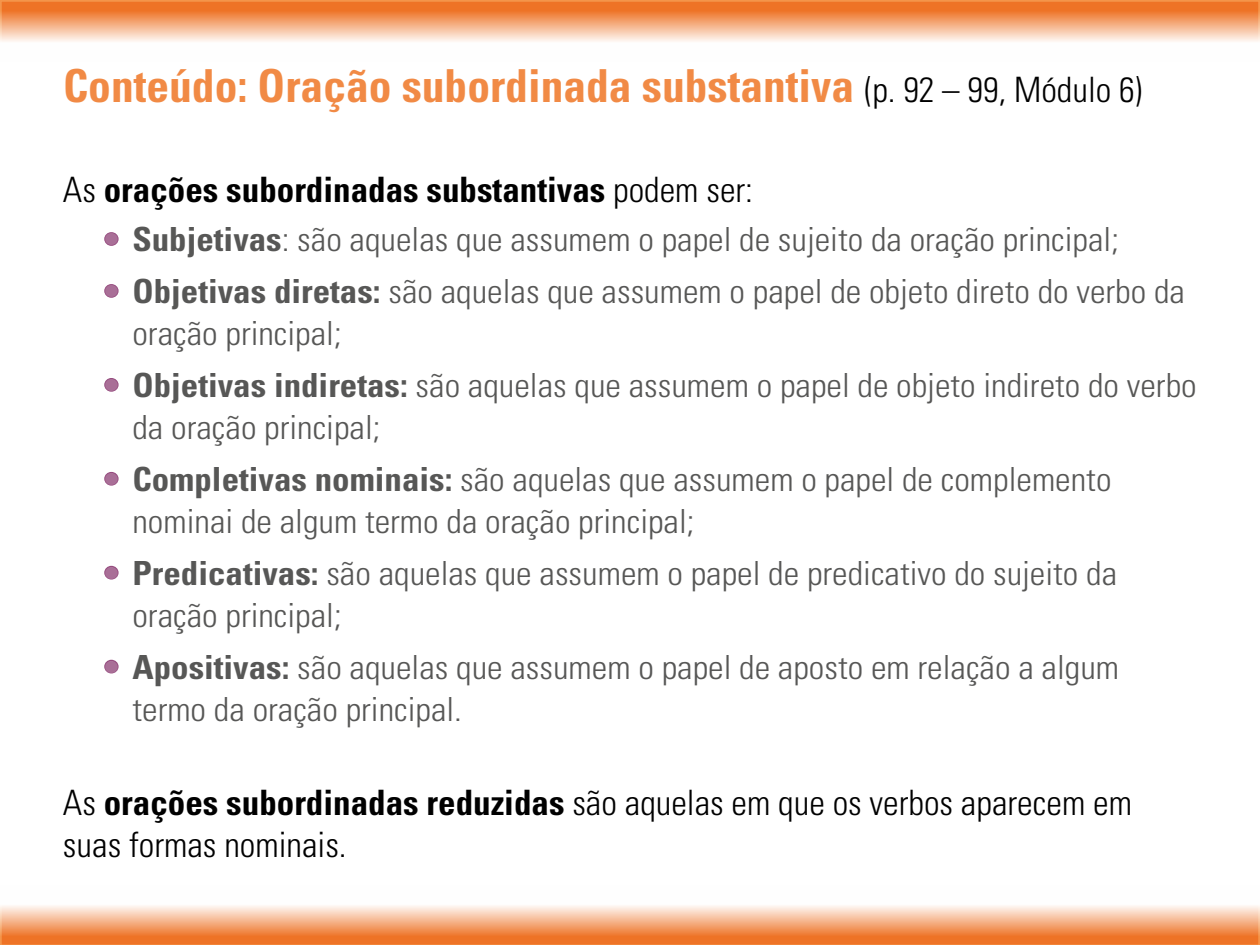
<style>
.page{position:relative;width:1260px;height:945px;background:#fff}
.page>*{position:absolute;margin:0;border:0;box-sizing:border-box;transform-origin:0 0}
.t1{font:700 condensed 45.5px "Univers LT Std";color:#f18a45}
.t2{font:300 condensed 35px/42px "Univers LT Std";color:#000}
.t3{font:700 condensed 35px "Univers LT Std";color:#000}
.t4{font:300 condensed 33.25px/42px "Univers LT Std";color:#575756;scale:1.05 1}
.s1{font-weight:300;font-size:35px;color:#000}
.s2{font-weight:300}
.s3{font-stretch:normal;color:#a96f97}
.s4{font-weight:700}
</style>
<div class="page">
<svg style="left:0;top:0;width:1260px;height:42px;background:#f4a675"></svg>
<svg style="left:0;top:906px;width:1260px;height:39px;background:#f4a676"></svg>
<div style="left:104px;top:232px;width:15px;height:14px;border:2px solid #964c7f;border-radius:50%"></div>
<div style="left:104px;top:284px;width:15px;height:14px;border:2px solid #964c7f;border-radius:50%"></div>
<div style="left:104px;top:378px;width:15px;height:14px;border:2px solid #964c7f;border-radius:50%"></div>
<div style="left:104px;top:472px;width:15px;height:14px;border:2px solid #964c7f;border-radius:50%"></div>
<div style="left:104px;top:566px;width:15px;height:14px;border:2px solid #964c7f;border-radius:50%"></div>
<div style="left:104px;top:660px;width:15px;height:13px;border:2px solid #964c7f;border-radius:50%"></div>
<h1 class="t1" style="left:63px;top:58px;width:1081px">Conteúdo: Oração subordinada substantiva <span class="s1">(p. 92 – 99, Módulo 6)</span></h1>
<p class="t3" style="left:63px;top:168px;width:692px"><span class="s2">As</span> orações subordinadas substantivas <span class="s2">podem ser:</span></p>
<p class="t4" style="left:103px;top:218px;width:970px"><span class="s3">•</span> <span class="s4">Subjetivas</span>: são aquelas que assumem o papel de sujeito da oração principal;</p>
<p class="t4" style="left:132px;top:270px;width:1004px;text-indent:-30px"><span class="s3">•</span> <span class="s4">Objetivas diretas:</span> são aquelas que assumem o papel de objeto direto do verbo da oração principal;</p>
<p class="t4" style="left:132px;top:364px;width:1015px;text-indent:-30px"><span class="s3">•</span> <span class="s4">Objetivas indiretas:</span> são aquelas que assumem o papel de objeto indireto do verbo da oração principal;</p>
<p class="t4" style="left:132px;top:458px;width:934px;text-indent:-30px"><span class="s3">•</span> <span class="s4">Completivas nominais:</span> são aquelas que assumem o papel de complemento nominai de algum termo da oração principal;</p>
<p class="t4" style="left:132px;top:552px;width:939px;text-indent:-30px"><span class="s3">•</span> <span class="s4">Predicativas:</span> são aquelas que assumem o papel de predicativo do sujeito da oração principal;</p>
<p class="t4" style="left:132px;top:646px;width:941px;text-indent:-30px"><span class="s3">•</span> <span class="s4">Apositivas:</span> são aquelas que assumem o papel de aposto em relação a algum termo da oração principal.</p>
<p class="t2" style="left:63px;top:782px;width:1071px">As <span class="s4">orações subordinadas reduzidas</span> são aquelas em que os verbos aparecem em suas formas nominais.</p>
</div>
